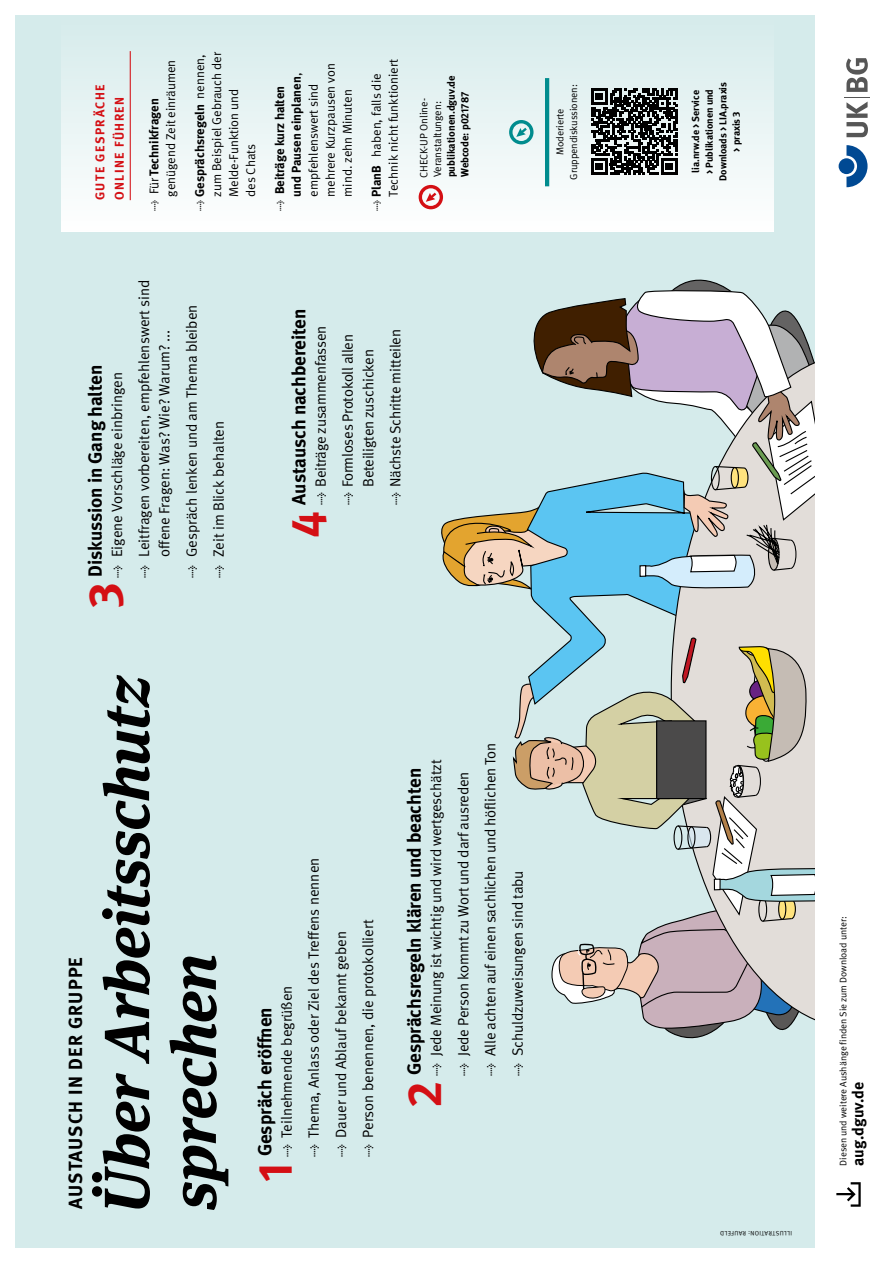
<style>
.page{position:relative;width:893px;height:1263px;background:#fff}
.page>*{position:absolute;margin:0;border:0;box-sizing:border-box;transform-origin:0 0}
.t1{font:italic 700 63.6px/66.8px "DGUV Meta Serif";letter-spacing:-.015em;color:#000}
.t2{font:700 48.45px "DGUV Meta";color:#d40f14}
.t3{font:700 19.05px "DGUV Meta";color:#000}
.t4{font:700 19.05px "DGUV Meta";letter-spacing:.06em;color:#000}
.t5{font:700 15.9px "DGUV Meta";color:#000}
.t6{font:14.85px/20.4px "DGUV Meta";letter-spacing:-.005em;color:#000}
.t7{font:12.75px/17px "DGUV Meta";color:#000}
.t8{font:700 12.75px/19px "DGUV Meta";letter-spacing:.11em;color:#d40f14}
.t9{font:700 10.65px/13.6px "DGUV Meta";color:#000}
.t10{font:10.65px/13.6px "DGUV Meta";color:#000}
.t11{font:700 10.05px/13.5px "DGUV Meta";color:#000;text-align:center}
.t12{font:10.05px/13.5px "DGUV Meta";letter-spacing:-.005em;color:#000;text-align:center}
.t13{font:9.6px "DGUV Meta";color:#000}
.t14{font:6.3px "DGUV Meta";letter-spacing:.06em;color:#000}
.s1{font-style:italic}
.s2{font-weight:700}
</style>
<div class="page">
<div style="left:15px;top:15px;width:800px;height:1233px;background:#d5ebeb"></div>
<svg style="left:441px;top:279px;width:374px;height:760px"></svg>
<div style="left:714px;top:879px;width:6px;height:11px;background:#fff"></div>
<div style="left:714px;top:878px;width:7px;height:12px;border:1px solid #000"></div>
<div style="left:61px;top:15px;width:713px;height:216px;background:linear-gradient(to bottom,#d5ebeb,#fefefe)"></div>
<svg style="left:836px;top:1182px;width:25px;height:25px"></svg>
<svg style="left:846px;top:145px;width:21px;height:42px"></svg>
<div style="left:839px;top:158px;width:15px;height:16px;background:#004993;border-radius:50%"></div>
<svg style="left:844px;top:58px;width:26px;height:79px"></svg>
<hr style="left:545px;top:78px;width:4px;height:108px;background:#008c8e">
<svg style="left:509px;top:120px;width:24px;height:24px"></svg>
<svg style="left:591px;top:88px;width:87px;height:87px;background:#4e5151"></svg>
<hr style="left:130px;top:51px;width:1px;height:149px;background:#d40f14">
<svg style="left:419px;top:185px;width:24px;height:24px"></svg>
<p class="t8" style="left:91px;top:200px;width:117px;rotate:-90deg">GUTE GESPRÄCHE<br>ONLINE FÜHREN</p>
<p class="t7" style="left:146px;top:197px;width:139px;text-indent:-14px;rotate:-90deg"><span class="s1">→</span> Für <span class="s2">Technikfragen </span>genügend Zeit einräumen</p>
<p class="t7" style="left:192px;top:197px;width:146px;text-indent:-14px;rotate:-90deg"><span class="s1">→</span> <span class="s2">Gesprächsregeln</span> nennen, zum Beispiel Gebrauch der<br>Melde-Funktion und<br>des Chats</p>
<p class="t7" style="left:271px;top:197px;width:135px;text-indent:-14px;rotate:-90deg"><span class="s1">→</span> <span class="s2">Beiträge kurz halten und Pausen einplanen</span>, empfehlenswert sind mehrere Kurzpausen von mind. zehn Minuten</p>
<p class="t7" style="left:368px;top:197px;width:139px;text-indent:-14px;rotate:-90deg"><span class="s1">→</span> <span class="s2">Plan B</span> haben, falls die<br>Technik nicht funktioniert</p>
<p class="t9" style="left:445px;top:177px;width:103px;rotate:-90deg">publikationen.dguv.de<br>Webcode: p021787</p>
<p class="t10" style="left:417px;top:178px;width:81px;rotate:-90deg">CHECK-UP Online-<br>Veranstaltungen:</p>
<p class="t3" style="left:84px;top:577px;width:214px;rotate:-90deg">Diskussion in Gang halten</p>
<p class="t6" style="left:107px;top:578px;width:207px;rotate:-90deg"><span class="s1">→</span> Eigene Vorschläge einbringen</p>
<h2 class="t2" style="left:77px;top:608px;width:27px;rotate:-90deg">3</h2>
<p class="t6" style="left:134px;top:557px;width:279px;text-indent:-20px;rotate:-90deg"><span class="s1">→</span> Leitfragen vorbereiten, empfehlenswert sind offene Fragen: Was? Wie? Warum? ...</p>
<p class="t6" style="left:182px;top:578px;width:274px;rotate:-90deg"><span class="s1">→</span> Gespräch lenken und am Thema bleiben</p>
<p class="t6" style="left:209px;top:578px;width:158px;rotate:-90deg"><span class="s1">→</span> Zeit im Blick behalten</p>
<p class="t4" style="left:64px;top:1209px;width:253px;rotate:-90deg">AUSTAUSCH IN DER GRUPPE</p>
<h1 class="t1" style="left:94px;top:1214px;width:541px;rotate:-90deg">Über Arbeitsschutz sprechen</h1>
<p class="t3" style="left:287px;top:505px;width:198px;rotate:-90deg">Austausch nachbereiten</p>
<p class="t6" style="left:311px;top:505px;width:181px;rotate:-90deg"><span class="s1">→</span> Beiträge zusammenfassen</p>
<p class="t6" style="left:338px;top:505px;width:173px;text-align:center;rotate:-90deg"><span class="s1">→</span> Formloses Protokoll allen<br>Beteiligten zuschicken</p>
<p class="t6" style="left:385px;top:505px;width:178px;rotate:-90deg"><span class="s1">→</span> Nächste Schritte mitteilen</p>
<h2 class="t2" style="left:279px;top:538px;width:29px;rotate:-90deg">4</h2>
<p class="t6" style="left:277px;top:1156px;width:173px;rotate:-90deg"><span class="s1">→</span> Teilnehmende begrüßen</p>
<p class="t3" style="left:254px;top:1156px;width:151px;rotate:-90deg">Gespräch eröffnen</p>
<h2 class="t2" style="left:246px;top:1182px;width:21px;rotate:-90deg">1</h2>
<p class="t6" style="left:304px;top:1156px;width:300px;rotate:-90deg"><span class="s1">→</span> Thema, Anlass oder Ziel des Treffens nennen</p>
<p class="t6" style="left:331px;top:1156px;width:227px;rotate:-90deg"><span class="s1">→</span> Dauer und Ablauf bekannt geben</p>
<p class="t6" style="left:358px;top:1156px;width:238px;rotate:-90deg"><span class="s1">→</span> Person benennen, die protokolliert</p>
<p class="t3" style="left:403px;top:1075px;width:309px;rotate:-90deg">Gesprächsregeln klären und beachten</p>
<p class="t6" style="left:426px;top:1076px;width:317px;rotate:-90deg"><span class="s1">→</span> Jede Meinung ist wichtig und wird wertgeschätzt</p>
<h2 class="t2" style="left:396px;top:1108px;width:29px;rotate:-90deg">2</h2>
<p class="t6" style="left:453px;top:1076px;width:306px;rotate:-90deg"><span class="s1">→</span> Jede Person kommt zu Wort und darf ausreden</p>
<p class="t6" style="left:481px;top:1076px;width:334px;rotate:-90deg"><span class="s1">→</span> Alle achten auf einen sachlichen und höflichen Ton</p>
<p class="t6" style="left:508px;top:1076px;width:207px;rotate:-90deg"><span class="s1">→</span> Schuldzuweisungen sind tabu</p>
<p class="t12" style="left:553px;top:180px;width:97px;rotate:-90deg">Moderierte<br>Gruppendiskussionen:</p>
<p class="t11" style="left:689px;top:181px;width:100px;rotate:-90deg">lia.nrw.de &gt; Service<br>&gt; Publikationen und<br>Downloads &gt; LIA.praxis &gt; praxis 3</p>
<p class="t14" style="left:792px;top:1237px;width:73px;rotate:-180deg">ILLUSTRATION: RAUFELD</p>
<p class="t13" style="left:838px;top:1166px;width:251px;rotate:-90deg">Diesen und weitere Aushänge finden Sie zum Download unter:</p>
<p class="t5" style="left:849px;top:1166px;width:85px;rotate:-90deg">aug.dguv.de</p>
</div>
